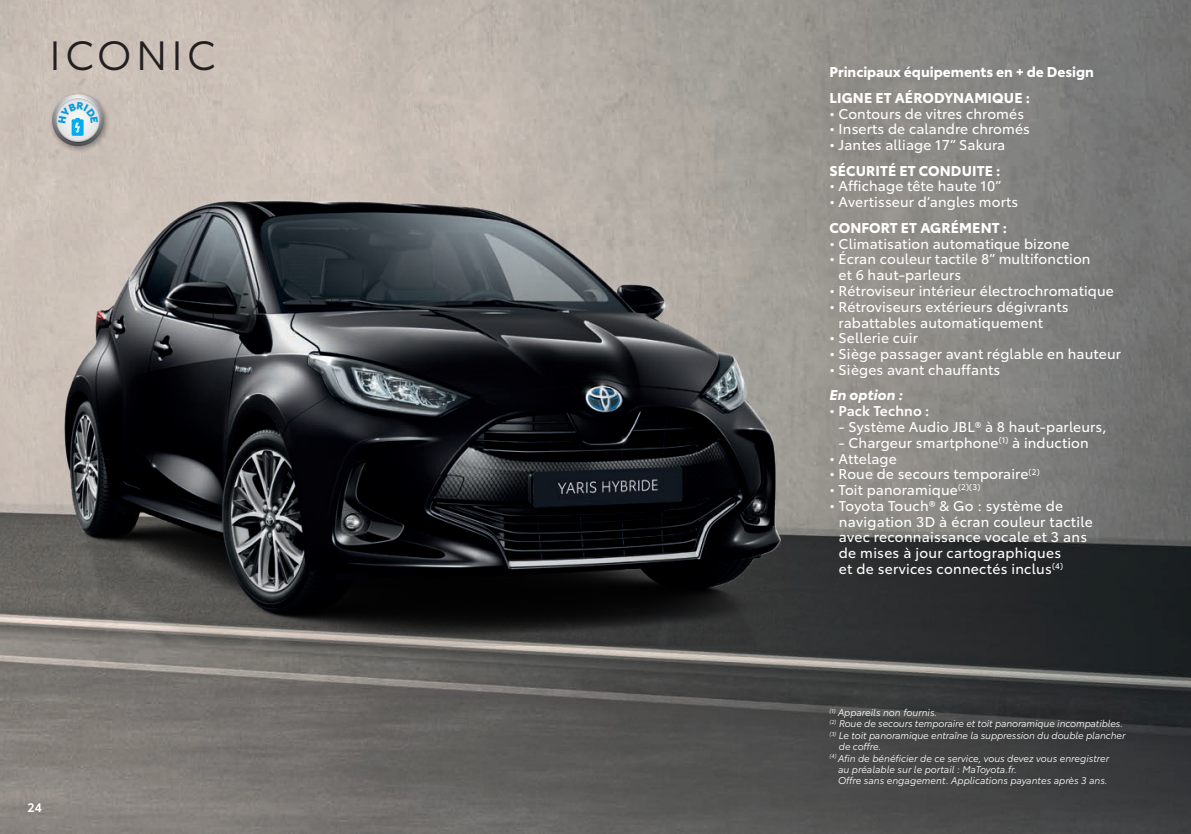
<style>
.page{position:relative;width:1191px;height:834px;background:#fff}
.page>*{position:absolute;margin:0;border:0;box-sizing:border-box;transform-origin:0 0}
.t1{font:40.25px "Toyota Type";letter-spacing:.1em;color:#231f20}
.t2{font:14px/15.8px "Toyota Type";letter-spacing:.01em;color:#fff}
.D_BODY_COPY_10pt_CG1{font:700 14px "Toyota Type";letter-spacing:.01em;color:#fff}
.t3{font:600 14px "Toyota Type";letter-spacing:.01em;color:#fff}
.t4{font:italic 700 14px "Toyota Type";letter-spacing:.01em;color:#fff}
.t5{font:600 12.25px "Toyota Type";color:#fff}
.t6{font:italic 9.62px/11.4px "Toyota Type";letter-spacing:-.01em;color:#fff}
.s1{font-weight:400}
</style>
<div class="page">
<img style="left:0;top:0;width:1190px;height:833px">
<img style="left:0;top:124px;width:868px;height:521px">
<hr style="left:1190px;top:0;width:1px;height:833px;background:#e0e1e3">
<div style="left:49px;top:91px;width:62px;height:62px;background:#231f20;opacity:.4"></div>
<svg style="left:52px;top:94px;width:52px;height:52px"></svg>
<svg style="left:55px;top:97px;width:46px;height:46px"></svg>
<svg style="left:56px;top:98px;width:44px;height:44px"></svg>
<svg style="left:58px;top:102px;width:40px;height:34px"></svg>
<p class="t1" style="left:50px;top:26px;width:168px">ICONIC</p>
<p class="t5" style="left:28px;top:798px;width:16px">24</p>
<p class="D_BODY_COPY_10pt_CG1" style="left:829px;top:61px;width:266px">Principaux équipements en + de Design</p>
<p class="D_BODY_COPY_10pt_CG1" style="left:829px;top:87px;width:202px">LIGNE ET AÉRODYNAMIQUE :</p>
<p class="t2" style="left:829px;top:104px;width:196px">• Contours de vitres chromés</p>
<p class="t2" style="left:829px;top:120px;width:202px">• Inserts de calandre chromés</p>
<p class="t2" style="left:829px;top:136px;width:177px">• Jantes alliage 17” Sakura</p>
<p class="D_BODY_COPY_10pt_CG1" style="left:829px;top:160px;width:172px">SÉCURITÉ ET CONDUITE :</p>
<p class="t2" style="left:829px;top:177px;width:173px">• Affichage tête haute 10”</p>
<p class="t2" style="left:829px;top:193px;width:190px">• Avertisseur d’angles morts</p>
<p class="D_BODY_COPY_10pt_CG1" style="left:829px;top:217px;width:179px">CONFORT ET AGRÉMENT :</p>
<p class="t2" style="left:829px;top:234px;width:242px">• Climatisation automatique bizone</p>
<p class="t2" style="left:838px;top:250px;width:253px;text-indent:-9px">• Écran couleur tactile 8” multifonction et 6 haut-parleurs</p>
<p class="t2" style="left:829px;top:282px;width:286px">• Rétroviseur intérieur électrochromatique</p>
<p class="t2" style="left:838px;top:297px;width:231px;text-indent:-9px">• Rétroviseurs extérieurs dégivrants rabattables automatiquement</p>
<p class="t2" style="left:829px;top:329px;width:90px">• Sellerie cuir</p>
<p class="t2" style="left:829px;top:345px;width:293px">• Siège passager avant réglable en hauteur</p>
<p class="t2" style="left:829px;top:360px;width:172px">• Sièges avant chauffants</p>
<p class="t4" style="left:829px;top:384px;width:75px">En option :</p>
<p class="t3" style="left:829px;top:400px;width:102px"><span class="s1">•</span> Pack Techno :</p>
<p class="t2" style="left:838px;top:418px;width:269px">- Système Audio JBL® à 8 haut-parleurs,</p>
<p class="t2" style="left:838px;top:433px;width:252px">- Chargeur smartphone<sup>(1)</sup> à induction</p>
<p class="t2" style="left:829px;top:449px;width:69px">• Attelage</p>
<p class="t2" style="left:829px;top:465px;width:212px">• Roue de secours temporaire<sup>(2)</sup></p>
<p class="t2" style="left:829px;top:481px;width:152px">• Toit panoramique<sup>(2)(3)</sup></p>
<p class="t2" style="left:839px;top:496px;width:255px;text-indent:-9px">• Toyota Touch® &amp; Go : système de navigation 3D à écran couleur tactile avec reconnaissance vocale et 3 ans de mises à jour cartographiques<br>et de services connectés inclus<sup>(4)</sup></p>
<p class="t6" style="left:829px;top:706px;width:109px"><sup>(1)</sup> Appareils non fournis.</p>
<p class="t6" style="left:829px;top:717px;width:295px"><sup>(2)</sup> Roue de secours temporaire et toit panoramique incompatibles.</p>
<p class="t6" style="left:839px;top:728px;width:288px;text-indent:-9px"><sup>(3)</sup> Le toit panoramique entraîne la suppression du double plancher de coffre.</p>
<p class="t6" style="left:838px;top:751px;width:273px;text-indent:-9px"><sup>(4)</sup> Afin de bénéficier de ce service, vous devez vous enregistrer au préalable sur le portail : MaToyota.fr.<br>Offre sans engagement. Applications payantes après 3 ans.</p>
</div>
